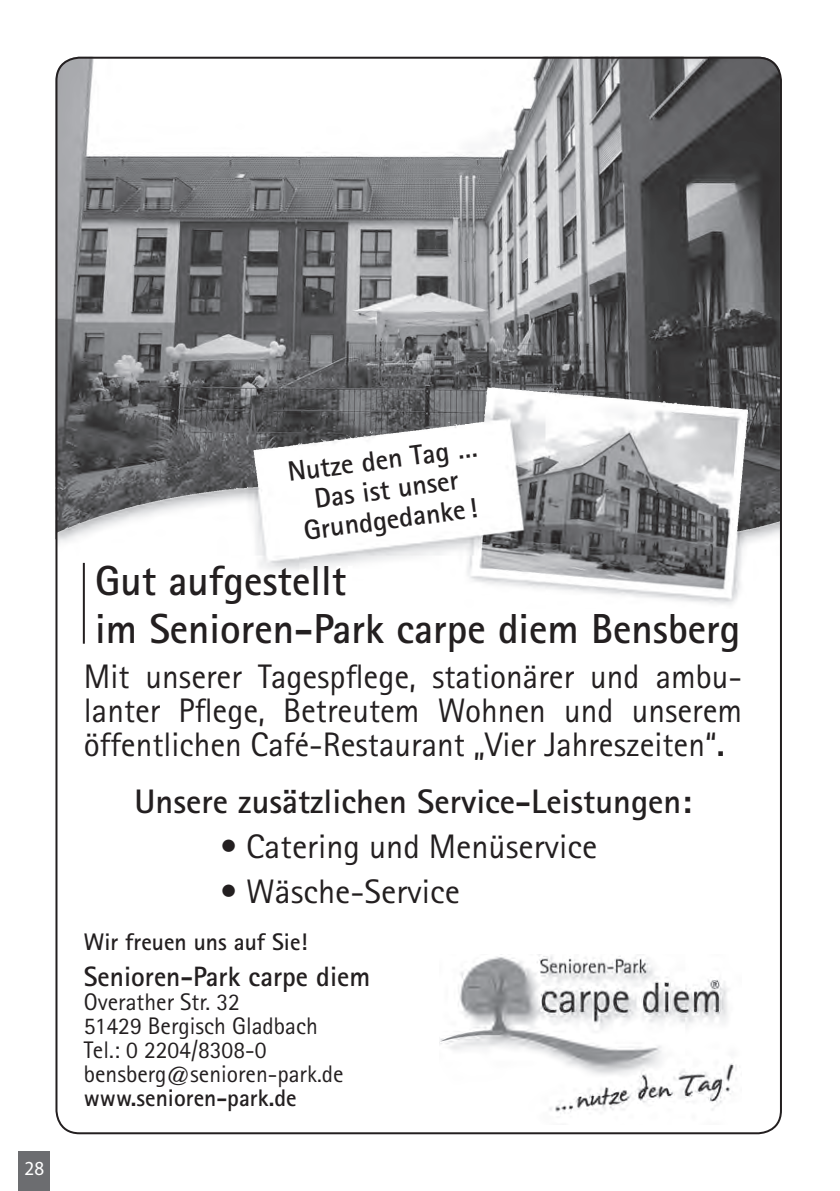
<style>
.page{position:relative;width:840px;height:1191px;background:#fff}
.page>*{position:absolute;margin:0;border:0;box-sizing:border-box;transform-origin:0 0}
.t1{font:700 42px/48px "Rotis Sans Serif";color:#231f20}
.t2{font:34px/34px "Rotis Sans Serif";color:#231f20;text-align:justify}
.t3{font:700 34px "Rotis Sans Serif";color:#231f20}
.t4{font:700 28px/30px "Rotis Sans Serif";color:#231f20;text-align:center}
.t5{font:24px/24px "Rotis Sans Serif";color:#231f20}
.t6{font:700 24px "Rotis Sans Serif";color:#231f20}
.t7{font:20px "Myriad Pro";color:#fff;scale:.95 1}
.s1{font-weight:700}
</style>
<div class="page">
<div style="left:19px;top:1151px;width:31px;height:40px;background:#6c6d70"></div>
<img style="left:56px;top:57px;width:723px;height:253px">
<img style="left:58px;top:310px;width:720px;height:308px">
<hr style="left:83px;top:563px;width:2px;height:80px;background:#231f20">
<img style="left:439px;top:954px;width:298px;height:160px">
<p class="t7" style="left:25px;top:1155px;width:22px">28</p>
<p class="t4" style="left:285px;top:457px;width:192px;rotate:-8deg">Nutze den Tag …<br>Das ist unser<br>Grundgedanke !</p>
<p class="t1" style="left:95px;top:555px;width:646px">Gut aufgestellt<br>im Senioren-Park carpe diem Bensberg</p>
<p class="t2" style="left:84px;top:659px;width:659px">Mit unserer Tagespflege, stationärer und am bu&shy;lanter Pflege, Betreutem Wohnen und unserem öffentlichen Café-Restaurant „Vier Jahreszeiten“<span class="s1">.</span></p>
<p class="t3" style="left:134px;top:779px;width:558px">Unsere zusätzlichen Service-Leistungen:</p>
<p class="t2" style="left:220px;top:829px;width:378px">• Catering und Menüservice</p>
<p class="t2" style="left:220px;top:874px;width:241px">• Wäsche-Service</p>
<p class="t6" style="left:84px;top:927px;width:225px">Wir freuen uns auf Sie!</p>
<p class="t4" style="left:84px;top:960px;width:288px">Senioren-Park carpe diem</p>
<p class="t5" style="left:84px;top:989px;width:261px">Overather Str. 32<br>51429 Bergisch Gladbach<br>Tel.: 0 2204/8308-0 bensberg@senioren-park.de</p>
<p class="t6" style="left:84px;top:1082px;width:214px">www.senioren-park.de</p>
</div>
